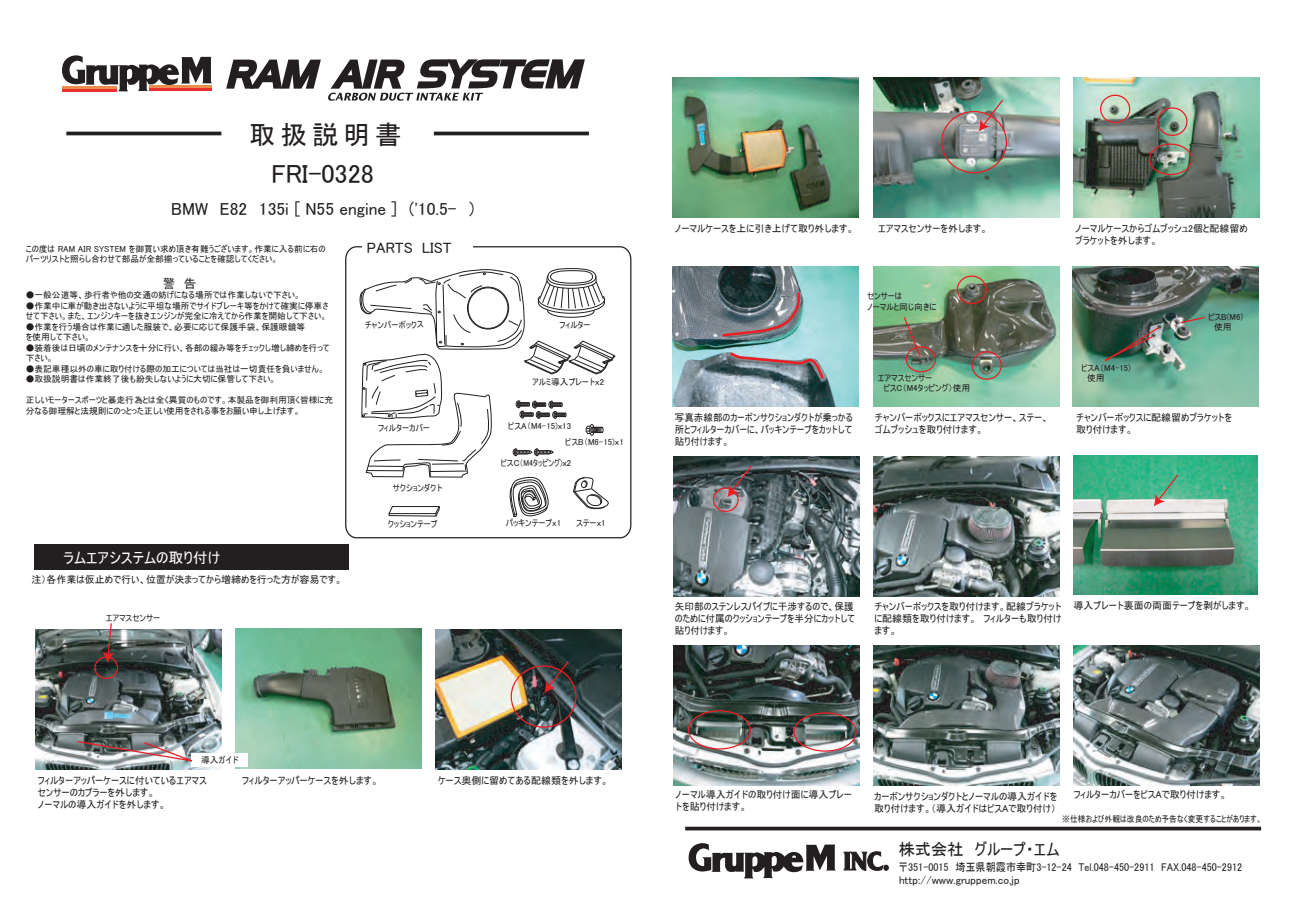
<style>
.page{position:relative;width:1290px;height:911px;background:#fff}
.page>*{position:absolute;margin:0;border:0;box-sizing:border-box;transform-origin:0 0}
.t1{font:26.25px "MS UI Gothic";color:#231f20}
.t2{font:17.5px "MS UI Gothic";color:#231f20}
.t3{font:16.25px "MS UI Gothic";color:#231f20}
.t4{font:15px "MS UI Gothic";color:#fff}
.t5{font:15px "MS UI Gothic";color:#231f20}
.t6{font:12.5px "MS UI Gothic";color:#231f20}
.t7{font:11.25px/12.9px "MS UI Gothic";color:#231f20;scale:.9 1}
.t8{font:10px/12px "MS UI Gothic";color:#231f20}
.t9{font:10px/12px "MS UI Gothic";color:#231f20;text-align:justify;scale:.95 1}
.t10{font:10px/12px "MS UI Gothic";color:#231f20;text-align:justify;scale:.96 1}
.t11{font:8.75px/10.5px "MS UI Gothic";color:#231f20}
.t12{font:8.75px "MS UI Gothic";color:#231f20;scale:.9 1}
</style>
<div class="page">
<img style="left:673px;top:266px;width:185px;height:140px">
<div style="left:35px;top:544px;width:314px;height:25px;background:#231f20"></div>
<hr style="left:66px;top:132px;width:155px;height:3px;background:#231f20">
<hr style="left:434px;top:132px;width:155px;height:3px;background:#231f20">
<svg style="left:345px;top:246px;width:287px;height:293px"></svg>
<div style="left:362px;top:239px;width:110px;height:17px;background:#fff"></div>
<hr style="left:62px;top:89px;width:55px;height:3px;background:#ea312f">
<svg style="left:62px;top:55px;width:150px;height:36px"></svg>
<svg style="left:843px;top:851px;width:46px;height:20px"></svg>
<svg style="left:688px;top:843px;width:148px;height:35px"></svg>
<svg style="left:685px;top:826px;width:576px;height:4px;background:#494647"></svg>
<svg style="left:226px;top:60px;width:95px;height:29px"></svg>
<svg style="left:328px;top:59px;width:257px;height:42px"></svg>
<div style="left:547px;top:268px;width:49px;height:17px;border:1px solid #231f20;border-radius:50%"></div>
<img style="left:1073px;top:455px;width:185px;height:139px">
<img style="left:36px;top:629px;width:186px;height:140px">
<img style="left:235px;top:629px;width:186px;height:140px">
<img style="left:435px;top:629px;width:186px;height:140px">
<img style="left:673px;top:77px;width:186px;height:140px">
<img style="left:874px;top:77px;width:185px;height:140px">
<img style="left:1073px;top:77px;width:186px;height:140px">
<img style="left:873px;top:267px;width:186px;height:140px">
<img style="left:1073px;top:267px;width:186px;height:140px">
<img style="left:673px;top:456px;width:186px;height:140px">
<img style="left:873px;top:456px;width:186px;height:140px">
<img style="left:673px;top:645px;width:186px;height:140px">
<img style="left:873px;top:645px;width:186px;height:140px">
<img style="left:1073px;top:645px;width:186px;height:140px">
<div style="left:94px;top:656px;width:24px;height:23px;border:1px solid #ee1d23;border-radius:50%"></div>
<div style="left:511px;top:665px;width:65px;height:62px;border:1px solid #ee1d23;border-radius:50%"></div>
<div style="left:192px;top:753px;width:56px;height:13px;background:#fff"></div>
<svg style="left:102px;top:623px;width:12px;height:40px"></svg>
<svg style="left:544px;top:659px;width:26px;height:34px"></svg>
<div style="left:941px;top:111px;width:66px;height:62px;border:1px solid #ee1d23;border-radius:50%"></div>
<div style="left:1100px;top:95px;width:30px;height:28px;border:1px solid #ee1d23;border-radius:50%"></div>
<div style="left:1157px;top:107px;width:30px;height:29px;border:1px solid #ee1d23;border-radius:50%"></div>
<div style="left:956px;top:275px;width:31px;height:29px;border:1px solid #ee1d23;border-radius:50%"></div>
<div style="left:971px;top:351px;width:31px;height:29px;border:1px solid #ee1d23;border-radius:50%"></div>
<div style="left:906px;top:346px;width:30px;height:26px;border:1px solid #ee1d23;border-radius:50%"></div>
<div style="left:713px;top:487px;width:26px;height:25px;border:1px solid #ee1d23;border-radius:50%"></div>
<div style="left:688px;top:710px;width:63px;height:39px;border:1px solid #ee1d23;border-radius:50%"></div>
<div style="left:793px;top:712px;width:64px;height:39px;border:1px solid #ee1d23;border-radius:50%"></div>
<div style="left:1149px;top:143px;width:43px;height:32px;border:1px solid #ee1d23;border-radius:50%"></div>
<svg style="left:979px;top:98px;width:25px;height:33px"></svg>
<svg style="left:727px;top:464px;width:26px;height:33px"></svg>
<svg style="left:1154px;top:473px;width:25px;height:33px"></svg>
<svg style="left:76px;top:740px;width:128px;height:24px"></svg>
<svg style="left:720px;top:290px;width:83px;height:48px;background:#6c7277"></svg>
<svg style="left:728px;top:351px;width:97px;height:30px;background:#8a8f96"></svg>
<svg style="left:1179px;top:316px;width:27px;height:8px"></svg>
<svg style="left:903px;top:316px;width:19px;height:43px"></svg>
<svg style="left:1103px;top:326px;width:57px;height:37px;background:#4a6155"></svg>
<svg style="left:359px;top:269px;width:257px;height:249px"></svg>
<h1 class="t1" style="left:249px;top:122px;width:154px">取扱説明書</h1>
<h1 class="t1" style="left:271px;top:160px;width:104px">FRI-0328</h1>
<h2 class="t2" style="left:171px;top:200px;width:307px">BMW　E82　135i [ N55 engine ]　('10.5-　）</h2>
<p class="t11" style="left:26px;top:243px;width:302px">この度は RAM AIR SYSTEM を御買い求め頂き有難うございます。作業に入る前に右のパーツリストと照らし合わせて部品が全部揃っていることを確認してください。</p>
<h3 class="t6" style="left:163px;top:277px;width:35px">警　告</h3>
<p class="t11" style="left:26px;top:290px;width:277px">●一般公道等、歩行者や他の交通の妨げになる場所では作業しないで下さい。</p>
<p class="t11" style="left:26px;top:300px;width:304px">●作業中に車が動き出さないように平坦な場所でサイドブレーキ等をかけて確実に停車させて下さい。また、エンジンキーを抜きエンジンが完全に冷えてから作業を開始して下さい。</p>
<p class="t11" style="left:26px;top:321px;width:281px">●作業を行う場合は作業に適した服装で、必要に応じて保護手袋、保護眼鏡等を使用して下さい。</p>
<p class="t11" style="left:26px;top:342px;width:306px">●装着後は日頃のメンテナンスを十分に行い、各部の緩み等をチェックし増し締めを行って下さい。</p>
<p class="t11" style="left:26px;top:363px;width:300px">●表記車種以外の車に取り付ける際の加工については当社は一切責任を負いません。</p>
<p class="t11" style="left:26px;top:374px;width:252px">●取扱説明書は作業終了後も紛失しないように大切に保管して下さい。</p>
<p class="t11" style="left:26px;top:395px;width:309px">正しいモータースポーツと暴走行為とは全く異質のものです。本製品を御利用頂く皆様に充分なる御理解と法規則にのっとった正しい使用をされる事をお願い申し上げます。</p>
<h3 class="t4" style="left:63px;top:550px;width:158px">ラムエアシステムの取り付け</h3>
<p class="t8" style="left:31px;top:573px;width:313px">注）各作業は仮止めで行い、位置が決まってから増締めを行った方が容易です。</p>
<p class="t11" style="left:106px;top:612px;width:56px">エアマスセンサー</p>
<h3 class="t5" style="left:367px;top:240px;width:86px">PARTS LIST</h3>
<p class="t11" style="left:365px;top:319px;width:60px">チャンバーボックス</p>
<p class="t11" style="left:378px;top:422px;width:54px">フィルターカバー</p>
<p class="t11" style="left:393px;top:482px;width:51px">サクションダクト</p>
<p class="t11" style="left:388px;top:518px;width:51px">クッションテープ</p>
<p class="t11" style="left:559px;top:320px;width:33px">フィルター</p>
<p class="t11" style="left:532px;top:376px;width:73px">アルミ導入プレートｘ2</p>
<p class="t11" style="left:508px;top:421px;width:64px">ビスA（M4-15)ｘ13</p>
<p class="t11" style="left:501px;top:457px;width:72px">ビスC（M4タッピング)ｘ2</p>
<p class="t11" style="left:565px;top:437px;width:60px">ビスB（M6-15)ｘ1</p>
<p class="t11" style="left:506px;top:518px;width:57px">パッキンテープｘ1</p>
<p class="t11" style="left:576px;top:518px;width:31px">ステーｘ1</p>
<p class="t11" style="left:201px;top:754px;width:39px">導入ガイド</p>
<p class="t8" style="left:38px;top:774px;width:171px">フィルターアッパーケースに付いているエアマスセンサーのカプラーを外します。<br>ノーマルの導入ガイドを外します。</p>
<p class="t8" style="left:242px;top:774px;width:138px">フィルターアッパーケースを外します。</p>
<p class="t8" style="left:438px;top:774px;width:172px">ケース奥側に留めてある配線類を外します。</p>
<p class="t8" style="left:675px;top:222px;width:181px">ノーマルケースを上に引き上げて取り外します。</p>
<p class="t8" style="left:878px;top:222px;width:111px">エアマスセンサーを外します。</p>
<p class="t8" style="left:1075px;top:222px;width:174px">ノーマルケースからゴムブッシュ2個と配線留めブラケットを外します。</p>
<p class="t9" style="left:675px;top:411px;width:189px">写真赤線部のカーボンサクションダクトが乗っかる所とフィルターカバーに、パッキンテープをカットして貼り付けます。</p>
<p class="t11" style="left:867px;top:291px;width:71px">センサーは<br>ノーマルと同じ向きに</p>
<p class="t11" style="left:878px;top:372px;width:94px">エアマスセンサー<br>　ビスC（M4タッピング）使用</p>
<p class="t11" style="left:1081px;top:362px;width:51px">ビスA（M4-15)　使用</p>
<p class="t11" style="left:1208px;top:311px;width:36px">ビスB(M6)　使用</p>
<p class="t8" style="left:875px;top:411px;width:176px">チャンバーボックスにエアマスセンサー、ステー、ゴムブッシュを取り付けます。</p>
<p class="t8" style="left:1076px;top:411px;width:157px">チャンバーボックスに配線留めブラケットを取り付けます。</p>
<p class="t10" style="left:675px;top:600px;width:189px">矢印部のステンレスパイプに干渉するので、保護のために付属のクッションテープを半分にカットして貼り付けます。</p>
<p class="t8" style="left:874px;top:600px;width:189px;text-align:justify">チャンバーボックスを取り付けます。配線ブラケットに配線類を取り付けます。　フィルターも取り付けます。</p>
<p class="t8" style="left:1073px;top:599px;width:179px">導入プレート裏面の両面テープを剥がします。</p>
<p class="t8" style="left:675px;top:788px;width:178px">ノーマル導入ガイドの取り付け面に導入プレートを貼り付けます。</p>
<p class="t8" style="left:874px;top:790px;width:184px">カーボンサクションダクトとノーマルの導入ガイドを取り付けます。（導入ガイドはビスAで取り付け）</p>
<p class="t8" style="left:1074px;top:788px;width:155px">フィルターカバーをビスAで取り付けます。</p>
<p class="t12" style="left:1062px;top:814px;width:224px">※仕様および外観は改良のため予告なく変更することがあります。</p>
<h3 class="t3" style="left:899px;top:841px;width:162px">株式会社　グループ・エム</h3>
<p class="t7" style="left:898px;top:860px;width:384px">〒351-0015　埼玉県朝霞市幸町3-12-24　Tel.048-450-2911　FAX.048-450-2912 http://www.gruppem.co.jp</p>
</div>
